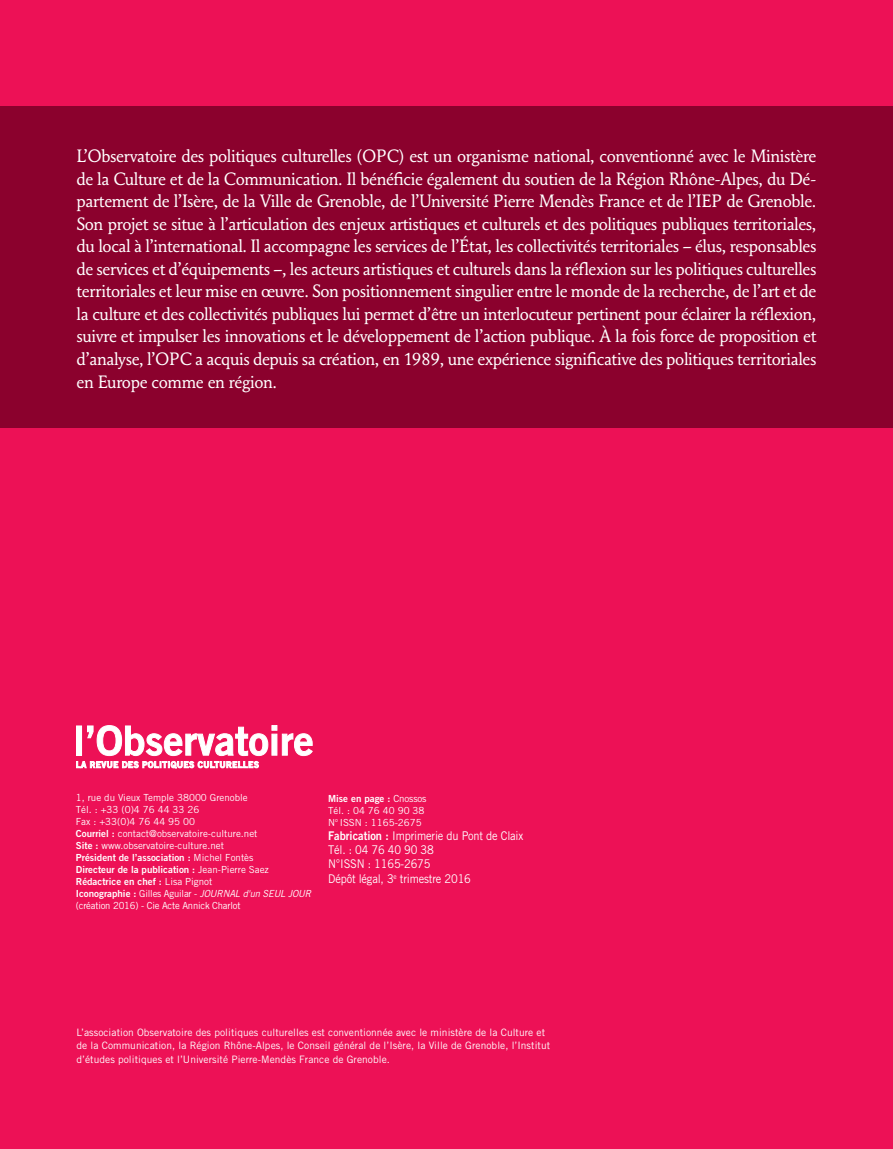
<style>
.page{position:relative;width:893px;height:1149px;background:#fff}
.page>*{position:absolute;margin:0;border:0;box-sizing:border-box;transform-origin:0 0}
.t1{font:18px/22.5px "Maxime";letter-spacing:-.02em;color:#fff;text-align:justify}
.t2{font:12px/14.2px "Trade Gothic";letter-spacing:-.015em;color:#fff;scale:.92 1}
.t3{font:10.2px/13.5px "Trade Gothic";letter-spacing:.005em;color:#fff}
.t4{font:9.75px/12px "Trade Gothic";color:#fff}
.t5{font:9.75px/12px "Trade Gothic Bold Two";color:#fff}
.t6{font:9.75px/12px "Trade Gothic";letter-spacing:-.02em;color:#fff}
.s1{font-family:"Trade Gothic Bold Two"}
.s2{font-family:"Trade Gothic"}
.s3{font-style:italic}
</style>
<div class="page">
<div style="left:0;top:0;width:893px;height:1148px;background:#ed1156"></div>
<div style="left:0;top:106px;width:893px;height:321px;background:#8b012d"></div>
<svg style="left:76px;top:725px;width:237px;height:43px"></svg>
<p class="t1" style="left:77px;top:147px;width:741px">L’Observatoire des politiques culturelles (OPC) est un organisme national, conventionné avec le Ministère de la Culture et de la Communication. Il bénéficie également du soutien de la Région Rhône-Alpes, du Dé&shy;partement de l’Isère, de la Ville de Grenoble, de l’Université Pierre Mendès France et de l’IEP de Grenoble.<br>Son projet se situe à l’articulation des enjeux artistiques et culturels et des politiques publiques territoriales, du local à l’international. Il accompagne les services de l’État, les collectivités territoriales – élus, responsables de services et d’équipements –, les acteurs artistiques et culturels dans la réflexion sur les politiques culturelles territoriales et leur mise en œuvre. Son positionnement singulier entre le monde de la recherche, de l’art et de la culture et des collectivités publiques lui permet d’être un interlocuteur pertinent pour éclairer la réflexion, suivre et impulser les innovations et le développement de l’action publique. À la fois force de proposition et d’analyse, l’OPC a acquis depuis sa création, en 1989, une expérience significative des politiques territoriales en Europe comme en région.</p>
<p class="t4" style="left:76px;top:792px;width:183px">1, rue du Vieux Temple 38000 Grenoble Tél. : +33 (0)4 76 44 33 26<br>Fax : +33(0)4 76 44 95 00<br><span class="s1">Courriel :</span> contact@observatoire-culture.net <span class="s1">Site :</span> www.observatoire-culture.net</p>
<p class="t5" style="left:76px;top:852px;width:195px">Président de l’association : <span class="s2">Michel Fontès<br></span>Directeur de la publication : <span class="s2">Jean-Pierre Saez<br></span>Rédactrice en chef : <span class="s2">Lisa Pignot</span></p>
<p class="t6" style="left:76px;top:888px;width:237px"><span class="s1">Iconographie :</span> Gilles Aguilar - <span class="s3">JOURNAL d'un SEUL JOUR </span>(création 2016) - Cie Acte Annick Charlot</p>
<p class="t5" style="left:328px;top:792px;width:100px">Mise en page : <span class="s2">Cnossos</span></p>
<p class="t4" style="left:328px;top:804px;width:98px">Tél. : 04 76 40 90 38<br>N<sup>o</sup> ISSN : 1165-2675</p>
<p class="t2" style="left:328px;top:829px;width:214px"><span class="s1">Fabrication :</span> Imprimerie du Pont de Claix<br>Tél. : 04 76 40 90 38<br>N°ISSN : 1165-2675<br>Dépôt légal, 3<sup>e</sup> trimestre 2016</p>
<p class="t3" style="left:77px;top:1026px;width:475px">L’association Observatoire des politiques culturelles est conventionnée avec le ministère de la Culture et de la Communication, la Région Rhône-Alpes, le Conseil général de l’Isère, la Ville de Grenoble, l’Institut d’études politiques et l’Université Pierre-Mendès France de Grenoble.</p>
</div>
